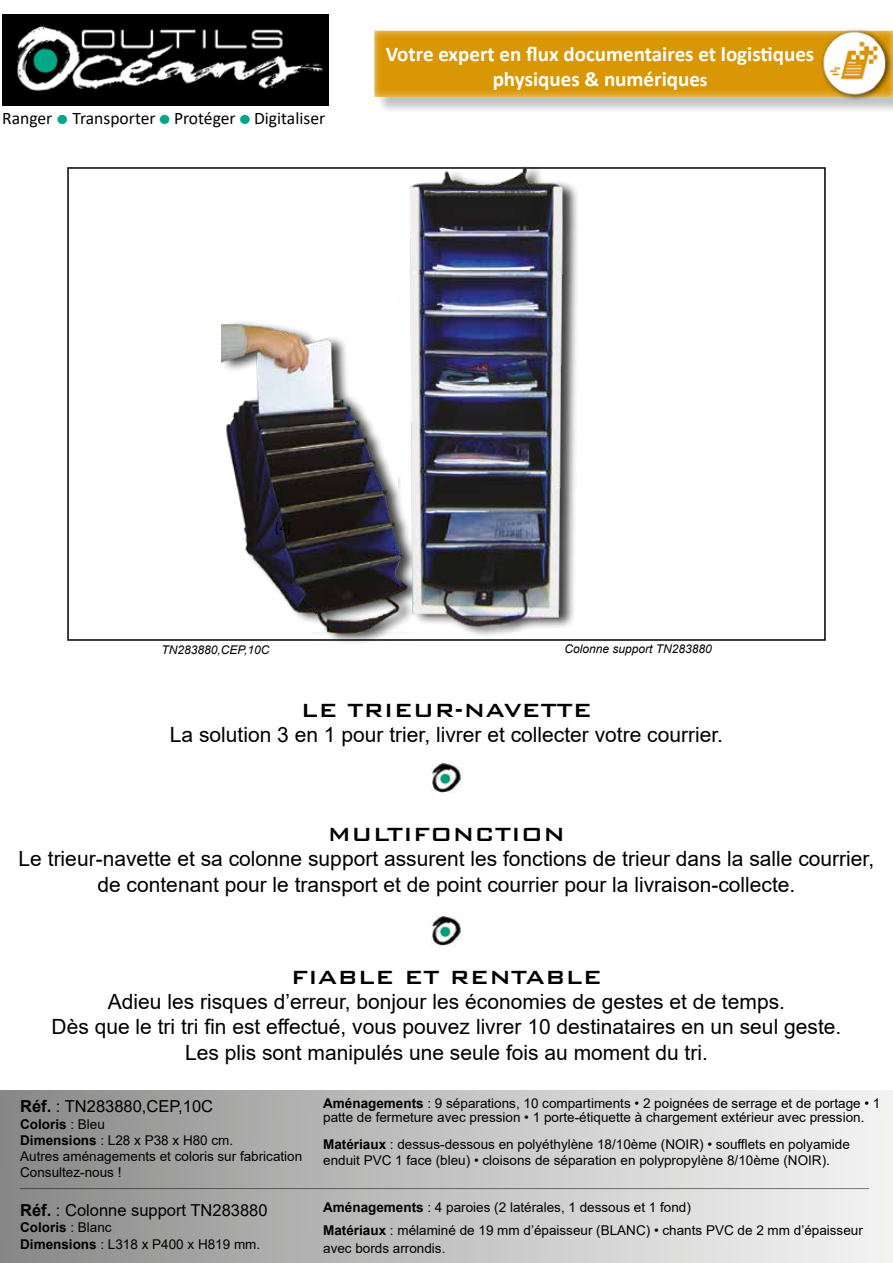
<style>
.page{position:relative;width:893px;height:1263px;background:#fff}
.page>*{position:absolute;margin:0;border:0;box-sizing:border-box;transform-origin:0 0}
.t1{font:500 25.5px "Bank Gothic BT";color:#000}
.t2{font:21px/25.2px "Arial";color:#000;text-align:center}
.t3{font:700 21px/25.2px "Calibri";color:#fff;text-align:center}
.t4{font:17.55px "Calibri";color:#000}
.t5{font:16.5px "Arial";color:#000}
.t6{font:13.5px/16.2px "Arial";color:#000}
.t7{font:13.5px "Century Gothic";color:#000}
.t8{font:italic 12px "Arial";color:#000}
.s1{color:#03a686}
.s2{font-size:18.9px}
.s3{font-weight:700}
</style>
<div class="page">
<div style="left:221px;top:163px;width:359px;height:482px;background:#000;opacity:.75"></div>
<img style="left:221px;top:167px;width:349px;height:472px">
<div style="left:0;top:1091px;width:893px;height:172px;background:linear-gradient(to right,#8b8b8a,#f7f7f7)"></div>
<img style="left:432px;top:763px;width:29px;height:30px">
<img style="left:432px;top:915px;width:29px;height:30px">
<hr style="left:20px;top:1188px;width:849px;height:1px;background:#000">
<div style="left:376px;top:32px;width:517px;height:82px;background:#000;opacity:.24"></div>
<div style="left:372px;top:30px;width:521px;height:69px;background:#fff;opacity:.75"></div>
<img style="left:821px;top:28px;width:71px;height:71px">
<img style="left:2px;top:14px;width:327px;height:91px">
<p class="t4" style="left:2px;top:106px;width:325px">Ranger <span class="s1">●</span> Transporter <span class="s1">●</span> Protéger <span class="s1">●</span> Digitaliser</p>
<h2 class="t3" style="left:386px;top:41px;width:430px">Votre expert en flux documentaires et logistiques physiques &amp; numérique<span class="s2">s</span></h2>
<p class="t7" style="left:274px;top:518px;width:19px">(4)</p>
<p class="t8" style="left:162px;top:642px;width:109px">TN283880,CEP,10C</p>
<p class="t8" style="left:564px;top:641px;width:149px">Colonne support TN283880</p>
<h1 class="t1" style="left:301px;top:696px;width:293px">LE TRIEUR-NAVETTE</h1>
<h2 class="t2" style="left:170px;top:722px;width:555px">La solution 3 en 1 pour trier, livrer et collecter votre courrier.</h2>
<h1 class="t1" style="left:328px;top:820px;width:239px">MULTIFONCTION</h1>
<h2 class="t2" style="left:19px;top:846px;width:857px">Le trieur-navette et sa colonne support assurent les fonctions de trieur dans la salle courrier, de contenant pour le transport et de point courrier pour la livraison-collecte.</h2>
<h1 class="t1" style="left:291px;top:963px;width:313px">FIABLE ET RENTABLE</h1>
<h2 class="t2" style="left:52px;top:989px;width:791px">Adieu les risques d’erreur, bonjour les économies de gestes et de temps.<br>Dès que le tri tri fin est effectué, vous pouvez livrer 10 destinataires en un seul geste.<br>Les plis sont manipulés une seule fois au moment du tri.</h2>
<p class="t5" style="left:20px;top:1095px;width:194px"><span class="s3">Réf.</span> : TN283880,CEP,10C</p>
<p class="t6" style="left:20px;top:1115px;width:284px"><span class="s3">Coloris</span> : Bleu<br><span class="s3">Dimensions</span> : L28 x P38 x H80 cm.<br>Autres aménagements et coloris sur fabrication<br>Consultez-nous !</p>
<p class="t5" style="left:20px;top:1199px;width:249px"><span class="s3">Réf.</span> : Colonne support TN283880</p>
<p class="t6" style="left:20px;top:1219px;width:242px"><span class="s3">Coloris</span> : Blanc<br><span class="s3">Dimensions</span> : L318 x P400 x H819 mm.</p>
<p class="t6" style="left:323px;top:1096px;width:559px;line-height:13.5px"><span class="s3">Aménagements</span> : 9 séparations, 10 compartiments • 2 poignées de serrage et de portage • 1 patte de fermeture avec pression • 1 porte-étiquette à chargement extérieur avec pression.</p>
<p class="t6" style="left:323px;top:1135px;width:528px"><span class="s3">Matériaux</span> : dessus-dessous en polyéthylène 18/10ème (NOIR) • soufflets en polyamide enduit PVC 1 face (bleu) • cloisons de séparation en polypropylène 8/10ème (NOIR).</p>
<p class="t6" style="left:323px;top:1196px;width:541px;line-height:22.5px"><span class="s3">Aménagements</span> : 4 paroies (2 latérales, 1 dessous et 1 fond)<br><span class="s3">Matériaux</span> : mélaminé de 19 mm d’épaisseur (BLANC) • chants PVC de 2 mm d’épaisseur</p>
<p class="t6" style="left:323px;top:1240px;width:124px">avec bords arrondis.</p>
</div>
